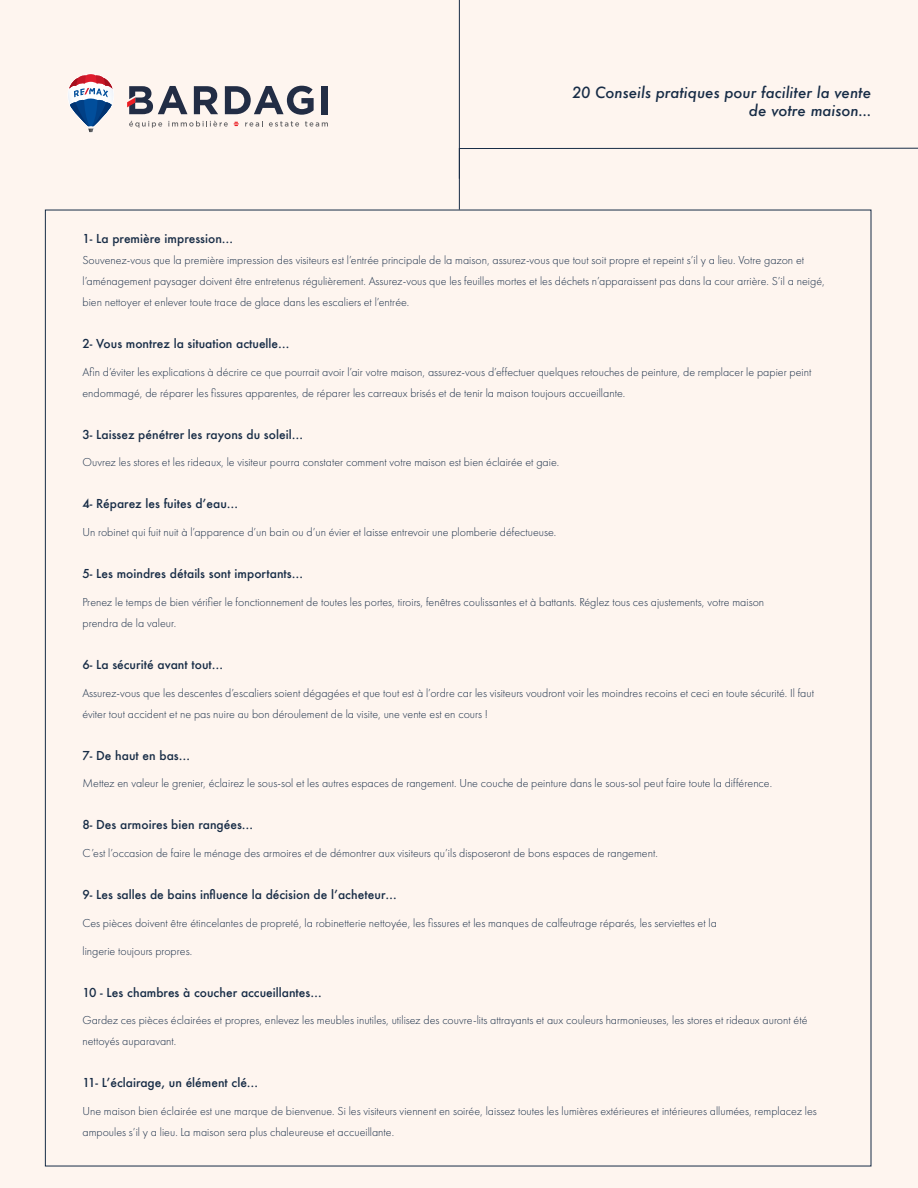
<style>
.page{position:relative;width:918px;height:1188px;background:#fef5ef}
.page>*{position:absolute;margin:0;border:0;box-sizing:border-box;transform-origin:0 0}
.t1{font:italic 500 15px "Futura";color:#172c46}
.t2{font:300 12px/21px "Futura PT";color:#172c46}
.t3{font:500 12px "Futura";color:#172c46}
</style>
<div class="page">
<svg style="left:68px;top:74px;width:46px;height:59px"></svg>
<svg style="left:234px;top:122px;width:5px;height:4px"></svg>
<svg style="left:225px;top:86px;width:89px;height:29px"></svg>
<div style="left:322px;top:86px;width:6px;height:28px;background:#222d45"></div>
<svg style="left:127px;top:86px;width:61px;height:28px"></svg>
<svg style="left:129px;top:121px;width:33px;height:7px"></svg>
<svg style="left:168px;top:121px;width:60px;height:6px"></svg>
<svg style="left:245px;top:121px;width:18px;height:6px"></svg>
<svg style="left:269px;top:121px;width:30px;height:6px"></svg>
<svg style="left:305px;top:121px;width:23px;height:6px"></svg>
<svg style="left:194px;top:86px;width:24px;height:28px"></svg>
<svg style="left:459px;top:147px;width:459px;height:63px"></svg>
<hr style="left:459px;top:0;width:1px;height:179px;background:#172c46">
<p class="t1" style="left:572px;top:82px;width:301px">20 Conseils pratiques pour faciliter la vente</p>
<p class="t1" style="left:749px;top:100px;width:124px">de votre maison…</p>
<p class="t3" style="left:82px;top:230px;width:152px">1- La première impression…</p>
<p class="t2" style="left:82px;top:249px;width:744px">Souvenez-vous que la première impression des visiteurs est l’entrée principale de la maison, assurez-vous que tout soit propre et repeint s’il y a lieu. Votre gazon et l’aménagement paysager doivent être entretenus régulièrement. Assurez-vous que les feuilles mortes et les déchets n’apparaissent pas dans la cour arrière. S’il a neigé, bien nettoyer et enlever toute trace de glace dans les escaliers et l’entrée.</p>
<p class="t3" style="left:82px;top:335px;width:209px">2- Vous montrez la situation actuelle…</p>
<p class="t2" style="left:82px;top:361px;width:730px">Afin d’éviter les explications à décrire ce que pourrait avoir l’air votre maison, assurez-vous d’effectuer quelques retouches de peinture, de remplacer le papier peint endommagé, de réparer les fissures apparentes, de réparer les carreaux brisés et de tenir la maison toujours accueillante.</p>
<p class="t3" style="left:82px;top:426px;width:222px">3- Laissez pénétrer les rayons du soleil…</p>
<p class="t2" style="left:82px;top:452px;width:478px">Ouvrez les stores et les rideaux, le visiteur pourra constater comment votre maison est bien éclairée et gaie.</p>
<p class="t3" style="left:82px;top:496px;width:157px">4- Réparez les fuites d’eau…</p>
<p class="t2" style="left:82px;top:522px;width:475px">Un robinet qui fuit nuit à l’apparence d’un bain ou d’un évier et laisse entrevoir une plomberie défectueuse.</p>
<p class="t3" style="left:82px;top:565px;width:222px">5- Les moindres détails sont importants…</p>
<p class="t2" style="left:82px;top:591px;width:683px">Prenez le temps de bien vérifier le fonctionnement de toutes les portes, tiroirs, fenêtres coulissantes et à battants. Réglez tous ces ajustements, votre maison</p>
<p class="t2" style="left:82px;top:612px;width:95px">prendra de la valeur.</p>
<p class="t3" style="left:82px;top:656px;width:142px">6- La sécurité avant tout…</p>
<p class="t2" style="left:82px;top:682px;width:733px">Assurez-vous que les descentes d’escaliers soient dégagées et que tout est à l’ordre car les visiteurs voudront voir les moindres recoins et ceci en toute sécurité. Il faut éviter tout accident et ne pas nuire au bon déroulement de la visite, une vente est en cours !</p>
<p class="t3" style="left:82px;top:747px;width:109px">7- De haut en bas…</p>
<p class="t2" style="left:82px;top:773px;width:691px">Mettez en valeur le grenier, éclairez le sous-sol et les autres espaces de rangement. Une couche de peinture dans le sous-sol peut faire toute la différence.</p>
<p class="t3" style="left:82px;top:817px;width:172px">8- Des armoires bien rangées…</p>
<p class="t2" style="left:82px;top:843px;width:577px">C’est l’occasion de faire le ménage des armoires et de démontrer aux visiteurs qu’ils disposeront de bons espaces de rangement.</p>
<p class="t3" style="left:82px;top:886px;width:316px">9- Les salles de bains influence la décision de l’acheteur…</p>
<p class="t2" style="left:82px;top:912px;width:636px">Ces pièces doivent être étincelantes de propreté, la robinetterie nettoyée, les fissures et les manques de calfeutrage réparés, les serviettes et la</p>
<p class="t2" style="left:82px;top:940px;width:111px">lingerie toujours propres.</p>
<p class="t3" style="left:82px;top:984px;width:241px">10 - Les chambres à coucher accueillantes…</p>
<p class="t2" style="left:82px;top:1010px;width:726px">Gardez ces pièces éclairées et propres, enlevez les meubles inutiles, utilisez des couvre-lits attrayants et aux couleurs harmonieuses, les stores et rideaux auront été nettoyés auparavant.</p>
<p class="t3" style="left:82px;top:1075px;width:177px">11- L’éclairage, un élément clé…</p>
<p class="t2" style="left:82px;top:1101px;width:736px">Une maison bien éclairée est une marque de bienvenue. Si les visiteurs viennent en soirée, laissez toutes les lumières extérieures et intérieures allumées, remplacez les ampoules s’il y a lieu. La maison sera plus chaleureuse et accueillante.</p>
</div>
